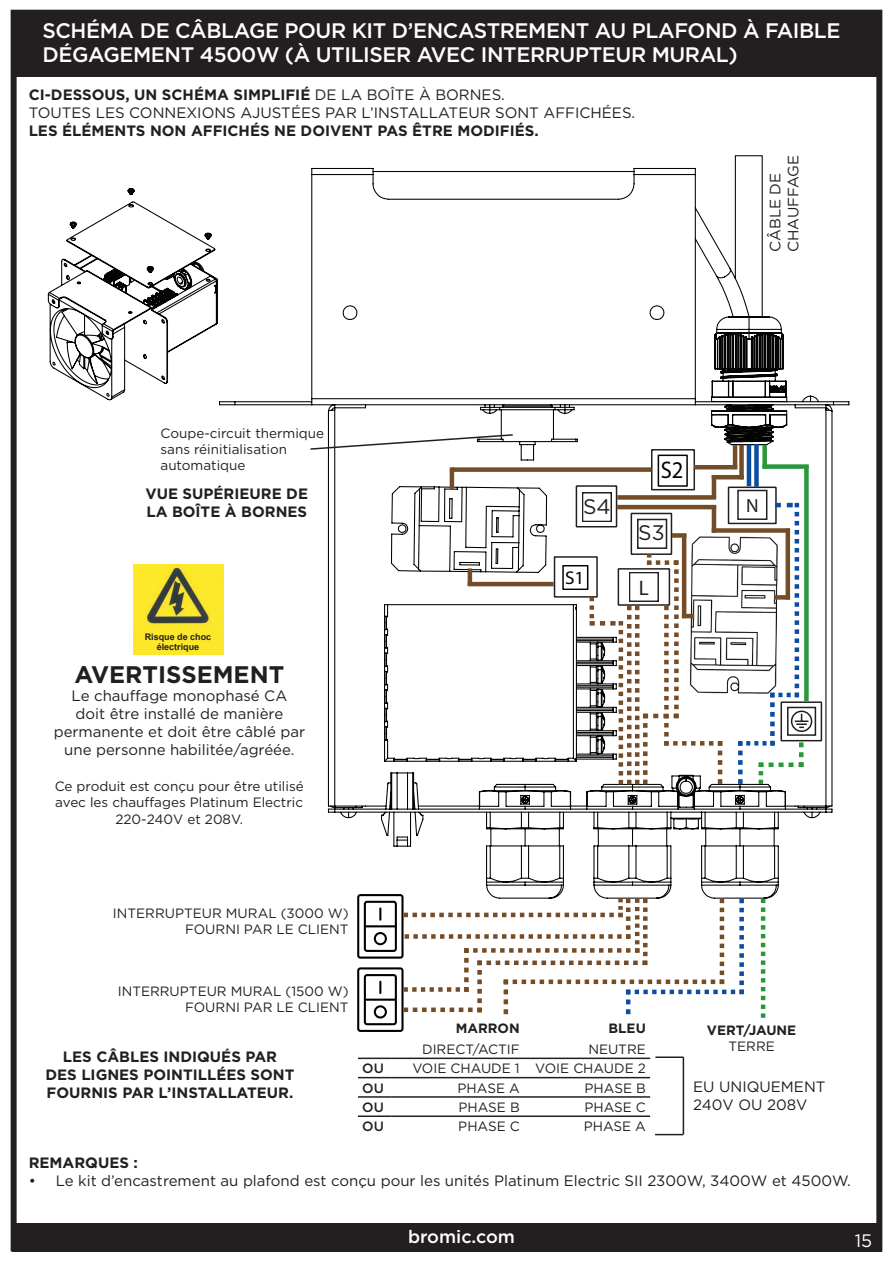
<style>
.page{position:relative;width:893px;height:1263px;background:#fff}
.page>*{position:absolute;margin:0;border:0;box-sizing:border-box;transform-origin:0 0}
.t1{font:700 24px "Gotham";color:#231f20}
.t2{font:24px "Myriad Pro";color:#040503;scale:.94 1}
.t3{font:21.15px "Myriad Pro";color:#231f20}
.t4{font:500 21px/24px "Gotham";letter-spacing:-.02em;color:#fff}
.t5{font:21px "Gotham";color:#231f20}
.t6{font:19.05px "Myriad Pro";color:#231f20}
.t7{font:18.6px "Myriad Pro";color:#040503;scale:1.04 1}
.t8{font:500 18px "Gotham";color:#fff}
.t9{font:18px "Gotham";color:#fff}
.t10{font:15px/18px "Gotham";color:#231f20}
.t11{font:700 15px/18px "Gotham";color:#231f20;text-align:center}
.t12{font:13.5px/16.2px "Gotham";color:#231f20;text-align:center}
.t13{font:700 13.5px "Gotham";color:#231f20}
.t14{font:500 13.5px "Gotham";color:#231f20}
.t15{font:700 9px/10.8px "Arial";color:#231f20;text-align:center}
.s1{font-weight:400}
</style>
<div class="page">
<div style="left:12px;top:1223px;width:870px;height:29px;background:#231f20"></div>
<div style="left:11px;top:10px;width:871px;height:1241px;border:6px solid #231f20"></div>
<svg style="left:47px;top:188px;width:171px;height:213px"></svg>
<svg style="left:219px;top:155px;width:631px;height:744px"></svg>
<div style="left:780px;top:701px;width:42px;height:40px;border:2px solid #231f20"></div>
<hr style="left:450px;top:470px;width:4px;height:17px;background:#744c27">
<hr style="left:468px;top:568px;width:4px;height:17px;background:#744c27">
<div style="left:452px;top:467px;width:199px;height:5px;background:#744c27"></div>
<div style="left:728px;top:486px;width:49px;height:38px;border:2px solid #231f20"></div>
<hr style="left:470px;top:582px;width:81px;height:4px;background:#744c27">
<svg style="left:761px;top:899px;width:4px;height:119px"></svg>
<div style="left:762px;top:447px;width:5px;height:20px;background:#2a973d"></div>
<hr style="left:747px;top:447px;width:4px;height:37px;background:#0d4da1">
<svg style="left:309px;top:433px;width:205px;height:18px"></svg>
<hr style="left:696px;top:465px;width:39px;height:4px;background:#744c27">
<hr style="left:733px;top:447px;width:4px;height:19px;background:#744c27">
<div style="left:12px;top:14px;width:869px;height:63px;background:#231f20"></div>
<img style="left:722px;top:535px;width:16px;height:159px">
<div style="left:804px;top:467px;width:5px;height:232px;background:#2a973d"></div>
<div style="left:765px;top:464px;width:41px;height:5px;background:#2a973d"></div>
<div style="left:737px;top:490px;width:30px;height:30px;border:2px solid #231f20"></div>
<svg style="left:738px;top:503px;width:79px;height:281px"></svg>
<svg style="left:357px;top:894px;width:387px;height:138px"></svg>
<div style="left:739px;top:447px;width:5px;height:30px;background:#744c27"></div>
<hr style="left:714px;top:475px;width:27px;height:4px;background:#744c27">
<div style="left:776px;top:595px;width:12px;height:5px;background:#744c27"></div>
<div style="left:785px;top:531px;width:5px;height:66px;background:#744c27"></div>
<div style="left:714px;top:528px;width:74px;height:5px;background:#744c27"></div>
<svg style="left:553px;top:448px;width:169px;height:336px"></svg>
<div style="left:754px;top:446px;width:5px;height:38px;background:#0d4da1"></div>
<img style="left:133px;top:564px;width:90px;height:64px">
<div style="left:133px;top:628px;width:90px;height:27px;background:#fce72a"></div>
<hr style="left:655px;top:1056px;width:28px;height:2px;background:#231f20">
<hr style="left:683px;top:1057px;width:1px;height:77px;background:#231f20">
<svg style="left:655px;top:1134px;width:28px;height:1px"></svg>
<hr style="left:358px;top:1057px;width:34px;height:2px;background:#231f20">
<hr style="left:392px;top:1057px;width:132px;height:2px;background:#231f20">
<hr style="left:524px;top:1057px;width:126px;height:2px;background:#231f20">
<hr style="left:358px;top:1077px;width:34px;height:1px;background:#231f20">
<hr style="left:392px;top:1077px;width:132px;height:1px;background:#231f20">
<hr style="left:524px;top:1077px;width:126px;height:1px;background:#231f20">
<hr style="left:358px;top:1096px;width:34px;height:2px;background:#231f20">
<hr style="left:392px;top:1096px;width:132px;height:2px;background:#231f20">
<hr style="left:524px;top:1096px;width:126px;height:2px;background:#231f20">
<hr style="left:358px;top:1115px;width:34px;height:2px;background:#231f20">
<hr style="left:392px;top:1115px;width:132px;height:2px;background:#231f20">
<hr style="left:524px;top:1115px;width:126px;height:2px;background:#231f20">
<p class="t4" style="left:43px;top:18px;width:799px">SCHÉMA DE CÂBLAGE POUR KIT D’ENCASTREMENT AU PLAFOND À FAIBLE<br>DÉGAGEMENT 4500W (À UTILISER AVEC INTERRUPTEUR MURAL)</p>
<p class="t11" style="left:29px;top:86px;width:478px">CI-DESSOUS, UN SCHÉMA SIMPLIFIÉ <span class="s1">DE LA BOÎTE À BORNES.</span></p>
<p class="t10" style="left:29px;top:104px;width:608px">TOUTES LES CONNEXIONS AJUSTÉES PAR L’INSTALLATEUR SONT AFFICHÉES.</p>
<p class="t11" style="left:29px;top:122px;width:512px">LES ÉLÉMENTS NON AFFICHÉS NE DOIVENT PAS ÊTRE MODIFIÉS.</p>
<p class="t10" style="left:766px;top:252px;width:98px;rotate:-90deg">CÂBLE DE<br>CHAUFFAGE</p>
<p class="t12" style="left:161px;top:425px;width:165px;text-align:left">Coupe-circuit thermique sans réinitialisation automatique</p>
<p class="t11" style="left:145px;top:484px;width:164px;text-align:left">VUE SUPÉRIEURE DE<br>LA BOÎTE À BORNES</p>
<p class="t15" style="left:145px;top:631px;width:68px">Risque de choc électrique</p>
<p class="t1" style="left:75px;top:658px;width:211px">AVERTISSEMENT</p>
<p class="t10" style="left:54px;top:686px;width:253px;text-align:center">Le chauffage monophasé CA<br>doit être installé de manière permanente et doit être câblé par une personne habilitée/agréée.</p>
<p class="t12" style="left:55px;top:778px;width:251px">Ce produit est conçu pour être utilisé avec les chauffages Platinum Electric<br>220-240V et 208V.</p>
<p class="t5" style="left:583px;top:493px;width:29px">S4</p>
<h3 class="t7" style="left:565px;top:566px;width:20px">S1</h3>
<h1 class="t2" style="left:661px;top:455px;width:26px">S2</h1>
<p class="t5" style="left:638px;top:519px;width:28px">S3</p>
<h2 class="t3" style="left:639px;top:575px;width:11px">L</h2>
<h3 class="t6" style="left:746px;top:494px;width:14px">N</h3>
<p class="t12" style="left:113px;top:904px;width:237px">INTERRUPTEUR MURAL (3000 W)</p>
<p class="t12" style="left:185px;top:921px;width:165px">FOURNI PAR LE CLIENT</p>
<p class="t12" style="left:118px;top:983px;width:232px">INTERRUPTEUR MURAL (1500 W)</p>
<p class="t12" style="left:185px;top:999px;width:165px">FOURNI PAR LE CLIENT</p>
<p class="t11" style="left:45px;top:1048px;width:251px">LES CÂBLES INDIQUÉS PAR<br>DES LIGNES POINTILLÉES SONT<br>FOURNIS PAR L’INSTALLATEUR.</p>
<p class="t13" style="left:456px;top:1019px;width:66px">MARRON</p>
<p class="t13" style="left:608px;top:1019px;width:39px">BLEU</p>
<p class="t12" style="left:422px;top:1041px;width:99px">DIRECT/ACTIF</p>
<p class="t12" style="left:588px;top:1041px;width:59px">NEUTRE</p>
<p class="t14" style="left:362px;top:1060px;width:23px">OU</p>
<p class="t12" style="left:412px;top:1060px;width:109px">VOIE CHAUDE 1</p>
<p class="t12" style="left:535px;top:1060px;width:112px">VOIE CHAUDE 2</p>
<p class="t14" style="left:362px;top:1079px;width:23px">OU</p>
<p class="t12" style="left:458px;top:1079px;width:64px">PHASE A</p>
<p class="t12" style="left:585px;top:1079px;width:63px">PHASE B</p>
<p class="t14" style="left:362px;top:1098px;width:23px">OU</p>
<p class="t12" style="left:458px;top:1099px;width:63px">PHASE B</p>
<p class="t12" style="left:584px;top:1099px;width:63px">PHASE C</p>
<p class="t14" style="left:362px;top:1118px;width:23px">OU</p>
<p class="t12" style="left:458px;top:1118px;width:63px">PHASE C</p>
<p class="t12" style="left:584px;top:1118px;width:64px">PHASE A</p>
<p class="t13" style="left:707px;top:1021px;width:91px">VERT/JAUNE</p>
<p class="t12" style="left:728px;top:1038px;width:48px">TERRE</p>
<p class="t10" style="left:693px;top:1078px;width:134px">EU UNIQUEMENT</p>
<p class="t10" style="left:693px;top:1096px;width:116px">240V OU 208V</p>
<p class="t11" style="left:29px;top:1153px;width:111px">REMARQUES :</p>
<p class="t10" style="left:29px;top:1171px;width:824px">• Le kit d’encastrement au plafond est conçu pour les unités Platinum Electric SII 2300W, 3400W et 4500W.</p>
<h3 class="t8" style="left:408px;top:1225px;width:108px">bromic.com</h3>
<h3 class="t9" style="left:855px;top:1229px;width:19px">15</h3>
</div>
